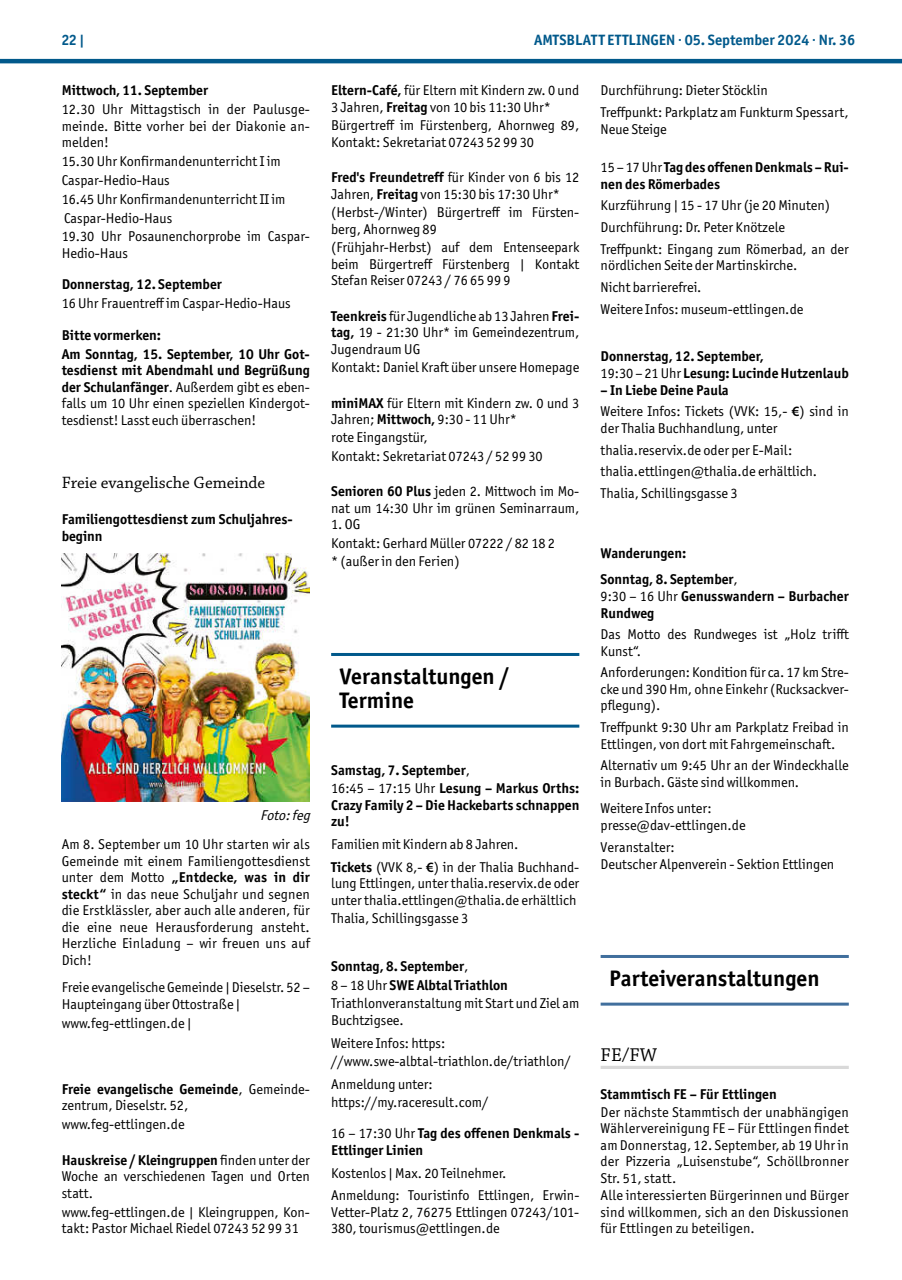
<style>
.page{position:relative;width:902px;height:1280px;background:#fff}
.page>*{position:absolute;margin:0;border:0;box-sizing:border-box;transform-origin:0 0}
.t1{font:700 22.5px/24px "Officina Sans ITC Pro";color:#000}
.t2{font:19.5px "Chaparral Pro";color:#000}
.t3{font:17.25px "Chaparral Pro";color:#000}
.t4{font:700 15px "Officina Sans ITC Pro";color:#01598b}
.t5{font:14.25px/16.5px "Officina Sans ITC Pro";color:#000}
.t6{font:700 14.25px/16.5px "Officina Sans ITC Pro";color:#000}
.t7{font:italic 14.25px "Officina Sans ITC Pro";color:#000}
.s1{font-weight:700}
.s2{font-weight:400}
.s3{font-family:"Myriad Pro";font-weight:600}
</style>
<div class="page">
<hr style="left:0;top:59px;width:901px;height:4px;background:#01598b">
<img style="left:62px;top:554px;width:248px;height:248px">
<hr style="left:331px;top:653px;width:248px;height:3px;background:#01598b">
<hr style="left:331px;top:725px;width:248px;height:3px;background:#01598b">
<hr style="left:600px;top:955px;width:248px;height:3px;background:#416f9d">
<hr style="left:600px;top:1003px;width:248px;height:3px;background:#416f9d">
<hr style="left:600px;top:1066px;width:248px;height:3px;background:#d9d9d9">
<p class="t4" style="left:62px;top:31px;width:24px">22 |</p>
<p class="t4" style="left:534px;top:31px;width:322px">AMTSBLATT ETTLINGEN · 05. September 2024 · Nr. 36</p>
<p class="t6" style="left:62px;top:82px;width:148px">Mittwoch, 11. September</p>
<p class="t5" style="left:62px;top:101px;width:250px;text-align:justify">12.30 Uhr Mittagstisch in der Paulusge&shy;meinde. Bitte vorher bei der Diakonie an&shy;melden!</p>
<p class="t5" style="left:62px;top:152px;width:250px;line-height:18.9px">15.30 Uhr Konfirmandenunterricht I im<br>Caspar-Hedio-Haus<br>16.45 Uhr Konfirmandenunterricht II im<br>Caspar-Hedio-Haus<br>19.30 Uhr Posaunenchorprobe im Caspar-</p>
<p class="t5" style="left:62px;top:245px;width:68px">Hedio-Haus</p>
<p class="t6" style="left:62px;top:276px;width:162px">Donnerstag, 12. September</p>
<p class="t5" style="left:62px;top:295px;width:230px">16 Uhr Frauentreff im Caspar-Hedio-Haus</p>
<p class="t6" style="left:62px;top:325px;width:250px;line-height:18.9px">Bitte vormerken:<br>Am Sonntag, 15. September, 10 Uhr Got-</p>
<p class="t5" style="left:62px;top:362px;width:250px;text-align:justify"><span class="s1">tesdienst mit Abendmahl und Begrüßung der Schulanfänger</span>. Außerdem gibt es eben&shy;falls um 10 Uhr einen speziellen Kindergot&shy;tesdienst! Lasst euch überraschen!</p>
<p class="t5" style="left:331px;top:82px;width:249px"><span class="s1">Eltern-Café,</span> für Eltern mit Kindern zw. 0 und<br>3 Jahren, <span class="s1">Freitag</span> von 10 bis 11:30 Uhr*</p>
<p class="t5" style="left:331px;top:117px;width:250px">Bürgertreff im Fürstenberg, Ahornweg 89,<br>Kontakt: Sekretariat 07243 52 99 30</p>
<p class="t5" style="left:331px;top:169px;width:250px"><span class="s1">Fred's Freundetreff</span> für Kinder von 6 bis 12<br>Jahren, <span class="s1">Freitag</span> von 15:30 bis 17:30 Uhr*</p>
<p class="t5" style="left:331px;top:204px;width:250px">(Herbst-/Winter) Bürgertreff im Fürsten&shy;berg, Ahornweg 89</p>
<p class="t5" style="left:331px;top:239px;width:250px;text-align:justify">(Frühjahr-Herbst) auf dem Entenseepark beim Bürgertreff Fürstenberg | Kontakt Stefan Reiser 07243 / 76 65 99 9</p>
<p class="t5" style="left:331px;top:307px;width:250px;text-align:justify"><span class="s1">Teenkreis</span> für Jugendliche ab 13 Jahren <span class="s1">Frei&shy;tag,</span> 19 - 21:30 Uhr* im Gemeindezentrum, Jugendraum UG</p>
<p class="t5" style="left:331px;top:359px;width:250px">Kontakt: Daniel Kraft über unsere Homepage</p>
<p class="t5" style="left:331px;top:394px;width:250px"><span class="s1">miniMAX</span> für Eltern mit Kindern zw. 0 und 3<br>Jahren; <span class="s1">Mittwoch,</span> 9:30 - 11 Uhr*</p>
<p class="t5" style="left:331px;top:428px;width:213px;line-height:18.5px">rote Eingangstür,<br>Kontakt: Sekretariat 07243 / 52 99 30</p>
<p class="t5" style="left:331px;top:483px;width:250px"><span class="s1">Senioren 60 Plus</span> jeden 2. Mittwoch im Mo&shy;nat um 14:30 Uhr im grünen Seminarraum,</p>
<p class="t5" style="left:331px;top:515px;width:225px;line-height:18.5px">1. OG<br>Kontakt: Gerhard Müller 07222 / 82 18 2 * (außer in den Ferien)</p>
<p class="t5" style="left:600px;top:80px;width:250px;line-height:21.6px">Durchführung: Dieter Stöcklin<br>Treffpunkt: Parkplatz am Funkturm Spessart,</p>
<p class="t5" style="left:600px;top:120px;width:68px">Neue Steige</p>
<p class="t6" style="left:600px;top:159px;width:250px"><span class="s2">15 – 17 Uhr</span> Tag des offenen Denkmals – Rui&shy;nen des Römerbades</p>
<p class="t5" style="left:600px;top:195px;width:250px;line-height:21.6px">Kurzführung | 15 - 17 Uhr (je 20 Minuten)<br>Durchführung: Dr. Peter Knötzele<br>Treffpunkt: Eingang zum Römerbad, an der</p>
<p class="t5" style="left:600px;top:255px;width:204px;line-height:21.6px">nördlichen Seite der Martinskirche.<br>Nicht barrierefrei.<br>Weitere Infos: museum-ettlingen.de</p>
<p class="t6" style="left:600px;top:347px;width:250px;line-height:17.4px">Donnerstag, 12. September,<br><span class="s2">19:30 – 21 Uhr</span> Lesung: Lucinde Hutzenlaub</p>
<p class="t5" style="left:600px;top:379px;width:250px;line-height:21.6px"><span class="s1">– In Liebe Deine Paula<br></span>Weitere Infos: Tickets (VVK: 15,- <span class="s3">€</span>) sind in</p>
<p class="t5" style="left:600px;top:417px;width:218px;line-height:21.6px">der Thalia Buchhandlung, unter thalia.reservix.de oder per E-Mail: thalia.ettlingen@thalia.de erhältlich.<br>Thalia, Schillingsgasse 3</p>
<p class="t3" style="left:62px;top:473px;width:205px">Freie evangelische Gemeinde</p>
<p class="t6" style="left:62px;top:511px;width:232px">Familiengottesdienst zum Schuljahres&shy;beginn</p>
<p class="t6" style="left:600px;top:540px;width:139px;line-height:26px">Wanderungen:<br>Sonntag, 8. September<span class="s2">,</span></p>
<p class="t6" style="left:600px;top:588px;width:250px"><span class="s2">9:30 – 16 Uhr</span> Genusswandern – Burbacher<br>Rundweg</p>
<p class="t5" style="left:600px;top:626px;width:250px">Das Motto des Rundweges ist „Holz trifft<br>Kunst“.</p>
<p class="t5" style="left:600px;top:664px;width:250px;text-align:justify">Anforderungen: Kondition für ca. 17 km Stre&shy;cke und 390 Hm, ohne Einkehr (Rucksackver&shy;pflegung).</p>
<p class="t5" style="left:600px;top:719px;width:250px">Treffpunkt 9:30 Uhr am Parkplatz Freibad in<br>Ettlingen, von dort mit Fahrgemeinschaft.</p>
<p class="t5" style="left:600px;top:757px;width:250px">Alternativ um 9:45 Uhr an der Windeckhalle in Burbach. Gäste sind willkommen.</p>
<p class="t5" style="left:600px;top:799px;width:146px;line-height:17.4px">Weitere Infos unter: presse@dav-ettlingen.de</p>
<p class="t5" style="left:600px;top:838px;width:235px;line-height:17.4px">Veranstalter:<br>Deutscher Alpenverein - Sektion Ettlingen</p>
<h1 class="t1" style="left:339px;top:664px;width:171px">Veranstaltungen /<br>Termine</h1>
<p class="t6" style="left:331px;top:761px;width:250px;line-height:18.5px">Samstag, 7. September<span class="s2">,<br>16:45 – 17:15 Uhr</span> Lesung – Markus Orths:</p>
<p class="t6" style="left:331px;top:797px;width:250px">Crazy Family 2 – Die Hackebarts schnappen zu!</p>
<p class="t5" style="left:331px;top:833px;width:250px;line-height:22.6px">Familien mit Kindern ab 8 Jahren.<br><span class="s1">Tickets</span> (VVK 8,- <span class="s3">€</span>) in der Thalia Buchhand-</p>
<p class="t5" style="left:331px;top:875px;width:250px">lung Ettlingen, unter thalia.reservix.de oder unter thalia.ettlingen@thalia.de erhältlich</p>
<p class="t5" style="left:331px;top:910px;width:138px">Thalia, Schillingsgasse 3</p>
<p class="t5" style="left:331px;top:957px;width:250px;line-height:18.5px"><span class="s1">Sonntag, 8. September</span>,<br>8 – 18 Uhr <span class="s1">SWE Albtal Triathlon<br></span>Triathlonveranstaltung mit Start und Ziel am</p>
<p class="t5" style="left:331px;top:1009px;width:116px;line-height:22.6px">Buchtzigsee.<br>Weitere Infos: https:</p>
<p class="t5" style="left:331px;top:1050px;width:241px;line-height:22.6px">//www.swe-albtal-triathlon.de/triathlon/<br>Anmeldung unter:</p>
<p class="t5" style="left:331px;top:1087px;width:250px;line-height:31.2px">https://my.raceresult.com/<br>16 – 17:30 Uhr <span class="s1">Tag des offenen Denkmals -</span></p>
<p class="t6" style="left:331px;top:1141px;width:94px">Ettlinger Linien</p>
<p class="t5" style="left:331px;top:1161px;width:250px;line-height:22.6px">Kostenlos | Max. 20 Teilnehmer.<br>Anmeldung: Touristinfo Ettlingen, Erwin-</p>
<p class="t5" style="left:331px;top:1203px;width:250px">Vetter-Platz 2, 76275 Ettlingen 07243/101-<br>380, tourismus@ettlingen.de</p>
<p class="t7" style="left:260px;top:807px;width:55px">Foto:feg</p>
<p class="t5" style="left:62px;top:836px;width:250px;text-align:justify">Am 8. September um 10 Uhr starten wir als Gemeinde mit einem Familiengottesdienst unter dem Motto <span class="s1">„Entdecke, was in dir steckt“</span> in das neue Schuljahr und segnen die Erstklässler, aber auch alle anderen, für die eine neue Herausforderung ansteht.<br>Herzliche Einladung – wir freuen uns auf Dich!</p>
<p class="t5" style="left:62px;top:979px;width:250px">Freie evangelische Gemeinde | Dieselstr. 52 –<br>Haupteingang über Ottostraße |</p>
<p class="t5" style="left:62px;top:1014px;width:131px">www.feg-ettlingen.de |</p>
<h1 class="t1" style="left:609px;top:966px;width:212px">Parteiveranstaltungen</h1>
<h2 class="t2" style="left:600px;top:1044px;width:58px">FE/FW</h2>
<p class="t6" style="left:600px;top:1086px;width:177px">Stammtisch FE – Für Ettlingen</p>
<p class="t5" style="left:600px;top:1103px;width:250px">Der nächste Stammtisch der unabhängigen Wählervereinigung FE – Für Ettlingen findet am Donnerstag, 12. September, ab 19 Uhr in der Pizzeria „Luisenstube“, Schöllbronner Str. 51, statt.<br>Alle interessierten Bürgerinnen und Bürger sind willkommen, sich an den Diskussionen für Ettlingen zu beteiligen.</p>
<p class="t5" style="left:62px;top:1080px;width:250px"><span class="s1">Freie evangelische Gemeinde</span>, Gemeinde&shy;zentrum, Dieselstr. 52,</p>
<p class="t5" style="left:62px;top:1116px;width:124px">www.feg-ettlingen.de</p>
<p class="t5" style="left:62px;top:1152px;width:250px;text-align:justify"><span class="s1">Hauskreise / Kleingruppen</span> finden unter der Woche an verschiedenen Tagen und Orten statt.</p>
<p class="t5" style="left:62px;top:1203px;width:250px">www.feg-ettlingen.de | Kleingruppen, Kon&shy;takt: Pastor Michael Riedel 07243 52 99 31</p>
</div>
